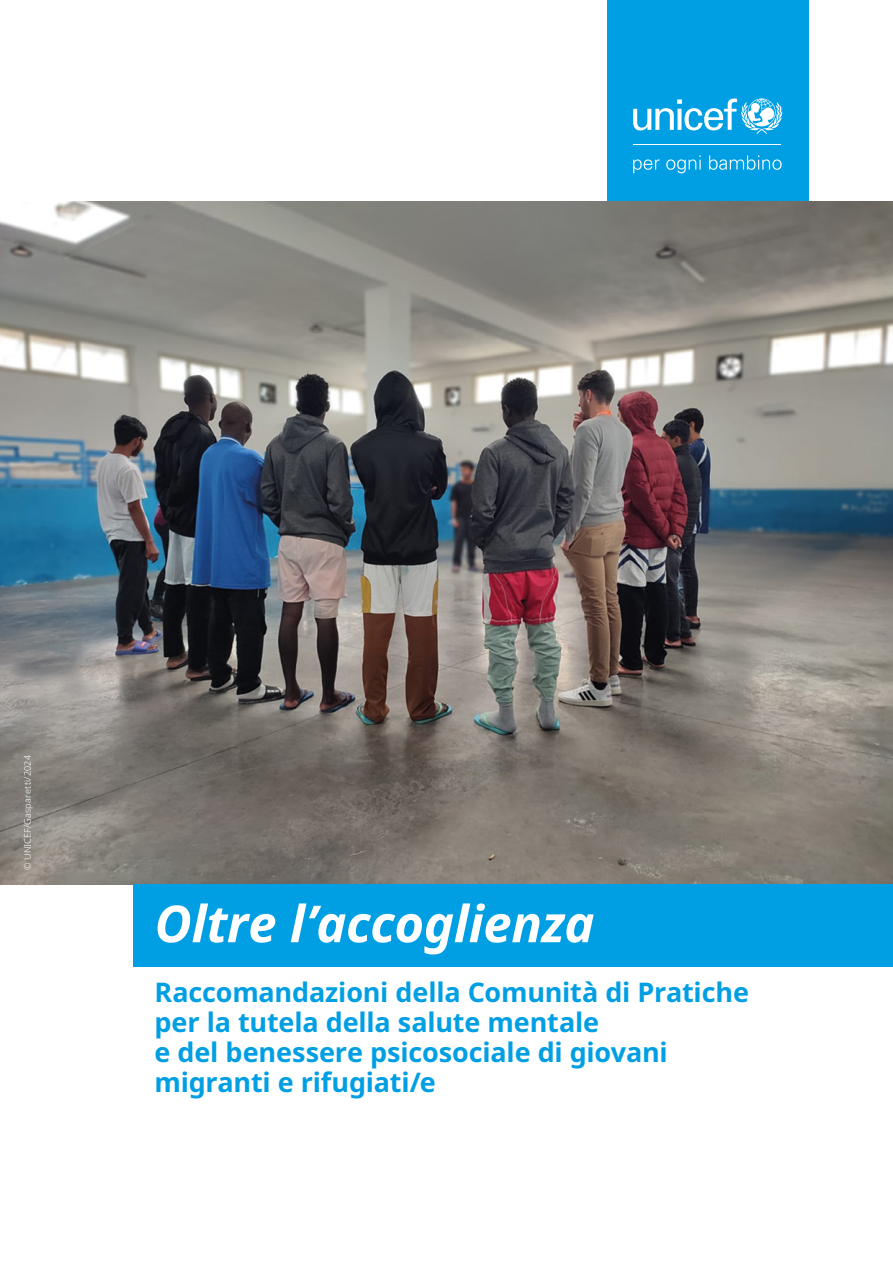
<style>
.page{position:relative;width:893px;height:1263px;background:#fff}
.page>*{position:absolute;margin:0;border:0;box-sizing:border-box;transform-origin:0 0}
.t1{font:italic 700 51px "Noto Sans";letter-spacing:-.01em;color:#fff}
.t2{font:700 27px/30px "Noto Sans";letter-spacing:-.005em;color:#009fe3}
.t3{font:300 9px "Noto Sans";letter-spacing:.025em;color:#fff}
</style>
<div class="page">
<div style="left:607px;top:0;width:201px;height:201px;background:#009fe3"></div>
<svg style="left:633px;top:98px;width:149px;height:36px"></svg>
<hr style="left:633px;top:144px;width:148px;height:1px;background:#fff">
<svg style="left:633px;top:159px;width:27px;height:14px"></svg>
<svg style="left:666px;top:155px;width:35px;height:18px"></svg>
<svg style="left:709px;top:155px;width:73px;height:15px"></svg>
<img style="left:0;top:201px;width:893px;height:683px">
<div style="left:134px;top:884px;width:759px;height:83px;background:#009fe3"></div>
<p class="t3" style="left:21px;top:870px;width:116px;rotate:-90deg">© UNICEF/Gasparetti/2024</p>
<h1 class="t1" style="left:154px;top:888px;width:441px">Oltre l’accoglienza</h1>
<p class="t2" style="left:154px;top:977px;width:596px">Raccomandazioni della Comunità di Pratiche per la tutela della salute mentale<br>e del benessere psicosociale di giovani migranti e rifugiati/e</p>
</div>
